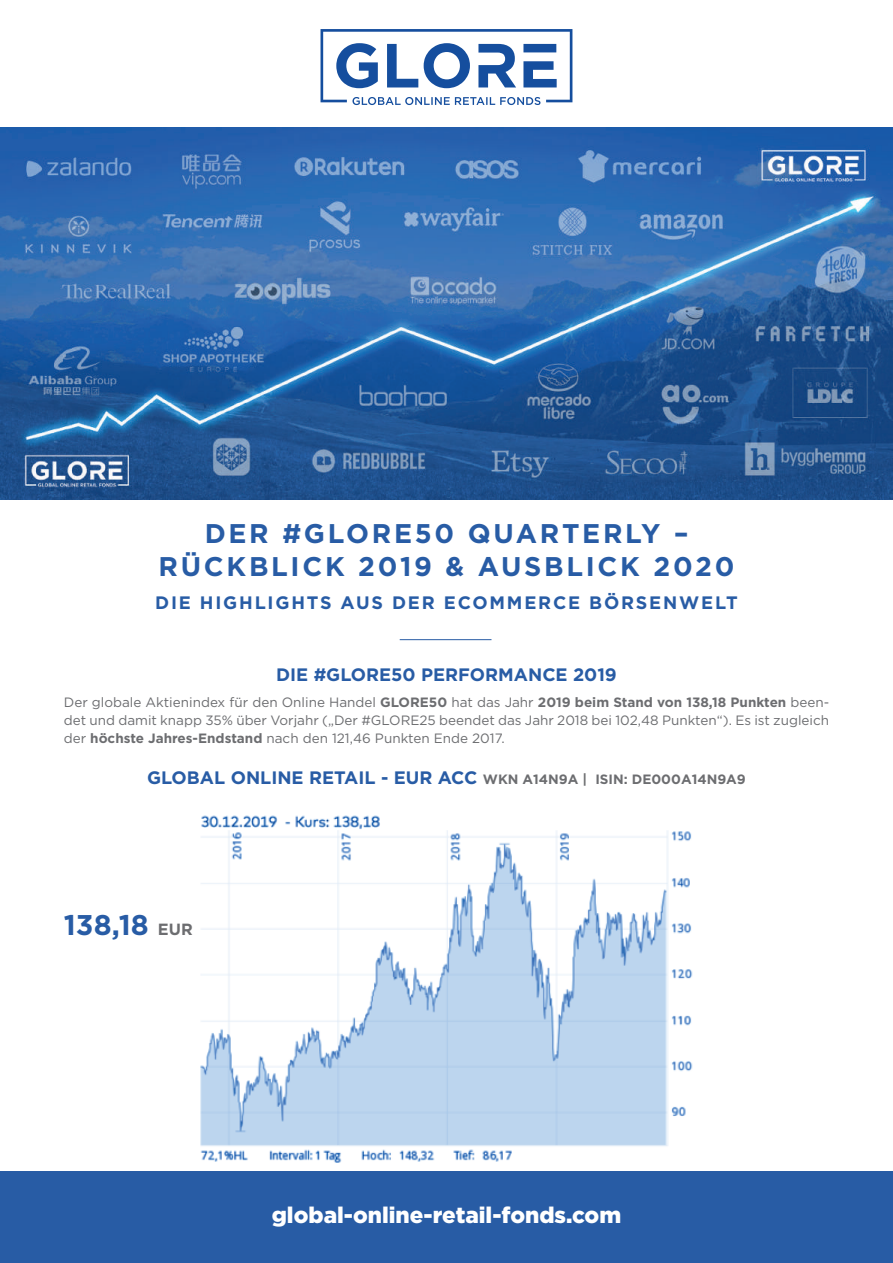
<style>
.page{position:relative;width:893px;height:1263px;background:#fff}
.page>*{position:absolute;margin:0;border:0;box-sizing:border-box;transform-origin:0 0}
.t1{font:700 28.5px "Gotham";color:#285ca5}
.t2{font:700 27px/33px "Gotham";letter-spacing:.1em;color:#285ca5;text-align:center}
.t3{font:900 22.5px "Gotham";color:#fff}
.t4{font:700 18px "Gotham";letter-spacing:.1em;color:#285ca5}
.t5{font:700 18px "Gotham";color:#285ca5}
.t6{font:13.5px/18px "Gotham";color:#6c6d70;text-align:justify}
.t7{font:700 13.5px "Gotham";color:#6c6d70}
.s1{font-weight:700}
.s2{font-size:18px;color:#285ca5}
.s3{font-size:16.2px;color:#6c6d70}
</style>
<div class="page">
<div style="left:0;top:1171px;width:893px;height:92px;background:#285ca5"></div>
<svg style="left:320px;top:29px;width:252px;height:76px"></svg>
<img style="left:0;top:128px;width:893px;height:372px">
<hr style="left:400px;top:639px;width:91px;height:1px;background:#285ca5">
<img style="left:200px;top:815px;width:493px;height:348px">
<h2 class="t2" style="left:159px;top:516px;width:577px">DER #GLORE50 QUARTERLY –<br>RÜCKBLICK 2019 &amp; AUSBLICK 2020</h2>
<h3 class="t4" style="left:155px;top:590px;width:584px">DIE HIGHLIGHTS AUS DER ECOMMERCE BÖRSENWELT</h3>
<h3 class="t5" style="left:276px;top:663px;width:342px">DIE #GLORE50 PERFORMANCE 2019</h3>
<p class="t6" style="left:64px;top:693px;width:767px">Der globale Aktienindex für den Online Handel <span class="s1">GLORE50</span> hat das Jahr <span class="s1">2019 beim Stand von 138,18 Punkten</span> been&shy;det und damit knapp 35% über Vorjahr („Der #GLORE25 beendet das Jahr 2018 bei 102,48 Punkten“). Es ist zugleich der <span class="s1">höchste Jahres-Endstand</span> nach den 121,46 Punkten Ende 2017.</p>
<p class="t7" style="left:147px;top:770px;width:600px"><span class="s2">GLOBAL ONLINE RETAIL - EUR ACC</span> WKN A14N9A | ISIN: DE000A14N9A9</p>
<h1 class="t1" style="left:64px;top:906px;width:131px">138,18 <span class="s3">EUR</span></h1>
<h3 class="t3" style="left:272px;top:1199px;width:351px">global-online-retail-fonds.com</h3>
</div>
